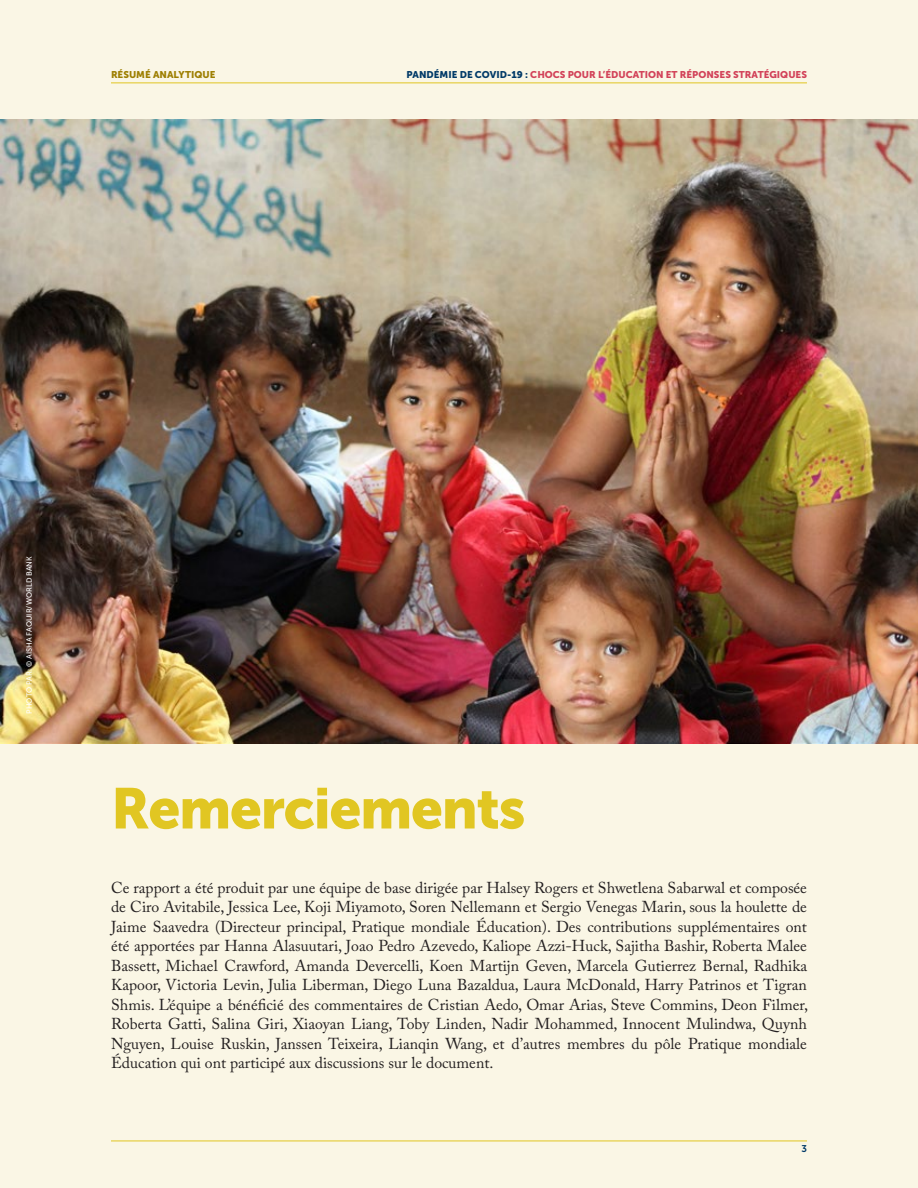
<style>
.page{position:relative;width:918px;height:1188px;background:#faf6e5}
.page>*{position:absolute;margin:0;border:0;box-sizing:border-box;transform-origin:0 0}
.t1{font:57px "Museo Sans 900";letter-spacing:-.025em;color:#e1c622}
.t2{font:15.75px/19.5px "Adobe Caslon Pro";color:#231f20;text-align:justify}
.t3{font:9.75px "Museo Sans 900";color:#d24158}
.t4{font:9.75px "Museo Sans 900";color:#9d7e00}
.t5{font:9.75px "Museo Sans 700";color:#003967}
.t6{font:7.5px "Museo Sans 500";color:#fff}
.s1{color:#003967}
</style>
<div class="page">
<img style="left:0;top:120px;width:918px;height:624px">
<hr style="left:111px;top:1141px;width:696px;height:1px;background:#e1c622">
<hr style="left:111px;top:82px;width:696px;height:1px;background:#e1c622">
<p class="t4" style="left:111px;top:69px;width:106px">RÉSUMÉ ANALYTIQUE</p>
<p class="t3" style="left:407px;top:69px;width:402px"><span class="s1">PANDÉMIE DE COVID-19 :</span> CHOCS POUR L’ÉDUCATION ET RÉPONSES STRATÉGIQUES</p>
<p class="t6" style="left:25px;top:714px;width:159px;rotate:-90deg">PHOTO PAR: © AISHA FAQUIR/WORLD BANK</p>
<h1 class="t1" style="left:111px;top:776px;width:416px">Remerciements</h1>
<p class="t2" style="left:111px;top:878px;width:699px">Ce rapport a été produit par une équipe de base dirigée par Halsey Rogers et Shwetlena Sabarwal et composée de Ciro Avitabile, Jessica Lee, Koji Miyamoto, Soren Nellemann et Sergio Venegas Marin, sous la houlette de Jaime Saavedra (Directeur principal, Pratique mondiale Éducation). Des contributions supplémentaires ont été apportées par Hanna Alasuutari, Joao Pedro Azevedo, Kaliope Azzi-Huck, Sajitha Bashir, Roberta Malee Bassett, Michael Crawford, Amanda Devercelli, Koen Martijn Geven, Marcela Gutierrez Bernal, Radhika Kapoor, Victoria Levin, Julia Liberman, Diego Luna Bazaldua, Laura McDonald, Harry Patrinos et Tigran Shmis. L’équipe a bénéficié des commentaires de Cristian Aedo, Omar Arias, Steve Commins, Deon Filmer, Roberta Gatti, Salina Giri, Xiaoyan Liang, Toby Linden, Nadir Mohammed, Innocent Mulindwa, Quynh Nguyen, Louise Ruskin, Janssen Teixeira, Lianqin Wang, et d’autres membres du pôle Pratique mondiale Éducation qui ont participé aux discussions sur le document.</p>
<p class="t5" style="left:801px;top:1143px;width:7px">3</p>
</div>
